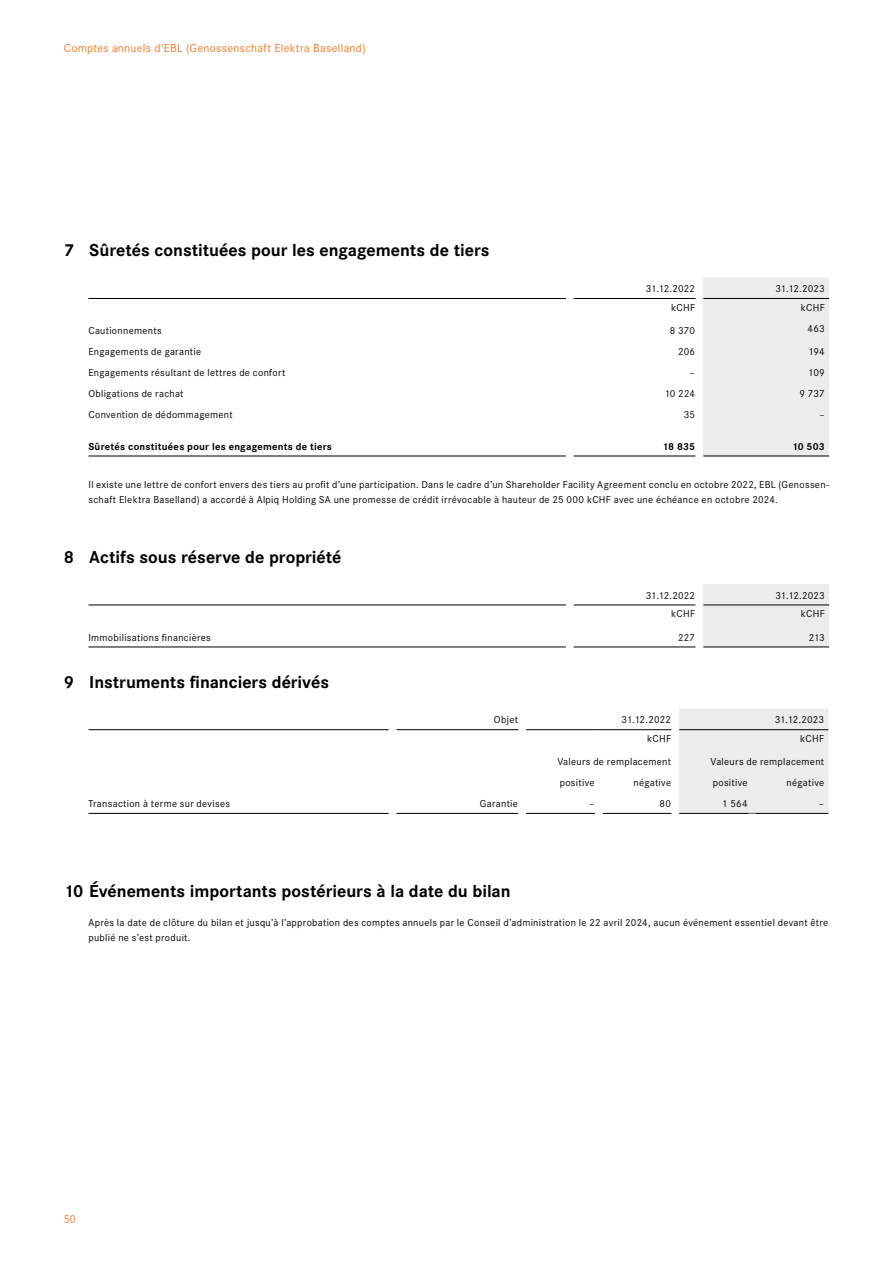
<style>
.page{position:relative;width:893px;height:1263px;background:#fff}
.page>*{position:absolute;margin:0;border:0;box-sizing:border-box;transform-origin:0 0}
.t1{font:700 18px "Corporate S";color:#000}
.t2{font:12px "Corporate S";letter-spacing:.025em;color:#f17b29}
.t3{font:12px "Corporate S";letter-spacing:.025em;color:#f17b29;scale:.93 1}
.t4{font:10.5px/15px "Corporate S";letter-spacing:.025em;color:#000}
.t5{font:700 10.5px "Corporate S";letter-spacing:.025em;color:#000}
</style>
<div class="page">
<div style="left:679px;top:709px;width:149px;height:104px;background:#ececec"></div>
<hr style="left:679px;top:813px;width:73px;height:1px;background:#000">
<hr style="left:752px;top:813px;width:76px;height:1px;background:#000">
<hr style="left:89px;top:729px;width:300px;height:1px;background:#000">
<hr style="left:396px;top:729px;width:122px;height:1px;background:#000">
<hr style="left:526px;top:729px;width:73px;height:1px;background:#000">
<hr style="left:599px;top:729px;width:73px;height:1px;background:#000">
<hr style="left:679px;top:729px;width:73px;height:1px;background:#000">
<hr style="left:752px;top:729px;width:76px;height:1px;background:#000">
<hr style="left:89px;top:813px;width:300px;height:1px;background:#000">
<hr style="left:396px;top:813px;width:122px;height:1px;background:#000">
<hr style="left:526px;top:813px;width:69px;height:1px;background:#000">
<hr style="left:603px;top:813px;width:69px;height:1px;background:#000">
<div style="left:748px;top:813px;width:8px;height:13px;background:#fff"></div>
<div style="left:679px;top:789px;width:73px;height:7px;background:#ececec"></div>
<div style="left:703px;top:584px;width:126px;height:63px;background:#ececec"></div>
<hr style="left:88px;top:605px;width:478px;height:1px;background:#000">
<hr style="left:573px;top:605px;width:123px;height:1px;background:#000">
<hr style="left:703px;top:605px;width:126px;height:1px;background:#000">
<hr style="left:88px;top:647px;width:478px;height:1px;background:#000">
<hr style="left:573px;top:647px;width:123px;height:1px;background:#000">
<hr style="left:703px;top:647px;width:126px;height:1px;background:#000">
<div style="left:703px;top:278px;width:126px;height:178px;background:#ececec"></div>
<hr style="left:88px;top:298px;width:478px;height:1px;background:#000">
<hr style="left:573px;top:298px;width:123px;height:1px;background:#000">
<hr style="left:703px;top:298px;width:126px;height:1px;background:#000">
<hr style="left:88px;top:456px;width:478px;height:1px;background:#000">
<hr style="left:573px;top:456px;width:123px;height:1px;background:#000">
<hr style="left:703px;top:456px;width:126px;height:1px;background:#000">
<p class="t2" style="left:64px;top:41px;width:303px">Comptes annuels d’EBL (Genossenschaft Elektra Baselland)</p>
<h1 class="t1" style="left:64px;top:238px;width:427px">7 Sûretés constituées pour les engagements de tiers</h1>
<p class="t4" style="left:646px;top:281px;width:51px">31.12.2022</p>
<p class="t4" style="left:775px;top:281px;width:51px">31.12.2023</p>
<p class="t4" style="left:671px;top:300px;width:26px">kCHF</p>
<p class="t4" style="left:801px;top:300px;width:26px">kCHF</p>
<p class="t4" style="left:88px;top:323px;width:75px">Cautionnements</p>
<p class="t4" style="left:670px;top:323px;width:27px">8 370</p>
<p class="t4" style="left:807px;top:321px;width:19px">463</p>
<p class="t4" style="left:88px;top:344px;width:114px">Engagements de garantie</p>
<p class="t4" style="left:678px;top:344px;width:19px">206</p>
<p class="t4" style="left:808px;top:344px;width:18px">194</p>
<p class="t4" style="left:88px;top:365px;width:198px">Engagements résultant de lettres de confort</p>
<p class="t4" style="left:690px;top:365px;width:7px">–</p>
<p class="t4" style="left:808px;top:365px;width:18px">109</p>
<p class="t4" style="left:88px;top:386px;width:97px">Obligations de rachat</p>
<p class="t4" style="left:664px;top:386px;width:32px">10 224</p>
<p class="t4" style="left:799px;top:386px;width:27px">9 737</p>
<p class="t4" style="left:88px;top:407px;width:146px">Convention de dédommagement</p>
<p class="t4" style="left:684px;top:407px;width:13px">35</p>
<p class="t4" style="left:820px;top:407px;width:7px">–</p>
<p class="t5" style="left:88px;top:439px;width:245px">Sûretés constituées pour les engagements de tiers</p>
<p class="t5" style="left:662px;top:439px;width:34px">18 835</p>
<p class="t5" style="left:792px;top:439px;width:34px">10 503</p>
<p class="t4" style="left:89px;top:477px;width:742px">Il existe une lettre de confort envers des tiers au profit d’une participation. Dans le cadre d’un Shareholder Facility Agreement conclu en octobre 2022, EBL (Genossen&shy;schaft Elektra Baselland) a accordé à Alpiq Holding SA une promesse de crédit irrévocable à hauteur de 25 000 kCHF avec une échéance en octobre 2024.</p>
<h1 class="t1" style="left:64px;top:544px;width:279px">8 Actifs sous réserve de propriété</h1>
<p class="t4" style="left:646px;top:588px;width:51px">31.12.2022</p>
<p class="t4" style="left:775px;top:588px;width:51px">31.12.2023</p>
<p class="t4" style="left:671px;top:606px;width:26px">kCHF</p>
<p class="t4" style="left:801px;top:606px;width:26px">kCHF</p>
<p class="t4" style="left:88px;top:630px;width:124px">Immobilisations financières</p>
<p class="t4" style="left:678px;top:630px;width:19px">227</p>
<p class="t4" style="left:809px;top:630px;width:18px">213</p>
<h1 class="t1" style="left:64px;top:669px;width:267px">9 Instruments financiers dérivés</h1>
<p class="t4" style="left:494px;top:712px;width:26px">Objet</p>
<p class="t4" style="left:622px;top:712px;width:51px">31.12.2022</p>
<p class="t4" style="left:775px;top:712px;width:51px">31.12.2023</p>
<p class="t4" style="left:647px;top:731px;width:26px">kCHF</p>
<p class="t4" style="left:800px;top:731px;width:26px">kCHF</p>
<p class="t4" style="left:557px;top:754px;width:115px">Valeurs de remplacement</p>
<p class="t4" style="left:710px;top:754px;width:115px">Valeurs de remplacement</p>
<p class="t4" style="left:560px;top:775px;width:36px">positive</p>
<p class="t4" style="left:633px;top:775px;width:39px">négative</p>
<p class="t4" style="left:713px;top:775px;width:36px">positive</p>
<p class="t4" style="left:787px;top:775px;width:39px">négative</p>
<p class="t4" style="left:89px;top:796px;width:143px">Transaction à terme sur devises</p>
<p class="t4" style="left:480px;top:796px;width:40px">Garantie</p>
<p class="t4" style="left:589px;top:796px;width:7px">–</p>
<p class="t4" style="left:660px;top:796px;width:13px">80</p>
<p class="t4" style="left:722px;top:796px;width:27px">1 564</p>
<p class="t4" style="left:819px;top:796px;width:7px">–</p>
<h1 class="t1" style="left:64px;top:879px;width:448px">10 Événements importants postérieurs à la date du bilan</h1>
<p class="t4" style="left:88px;top:915px;width:741px">Après la date de clôture du bilan et jusqu’à l’approbation des comptes annuels par le Conseil d’administration le 22 avril 2024, aucun événement essentiel devant être publié ne s’est produit.</p>
<p class="t3" style="left:64px;top:1212px;width:14px">50</p>
</div>
